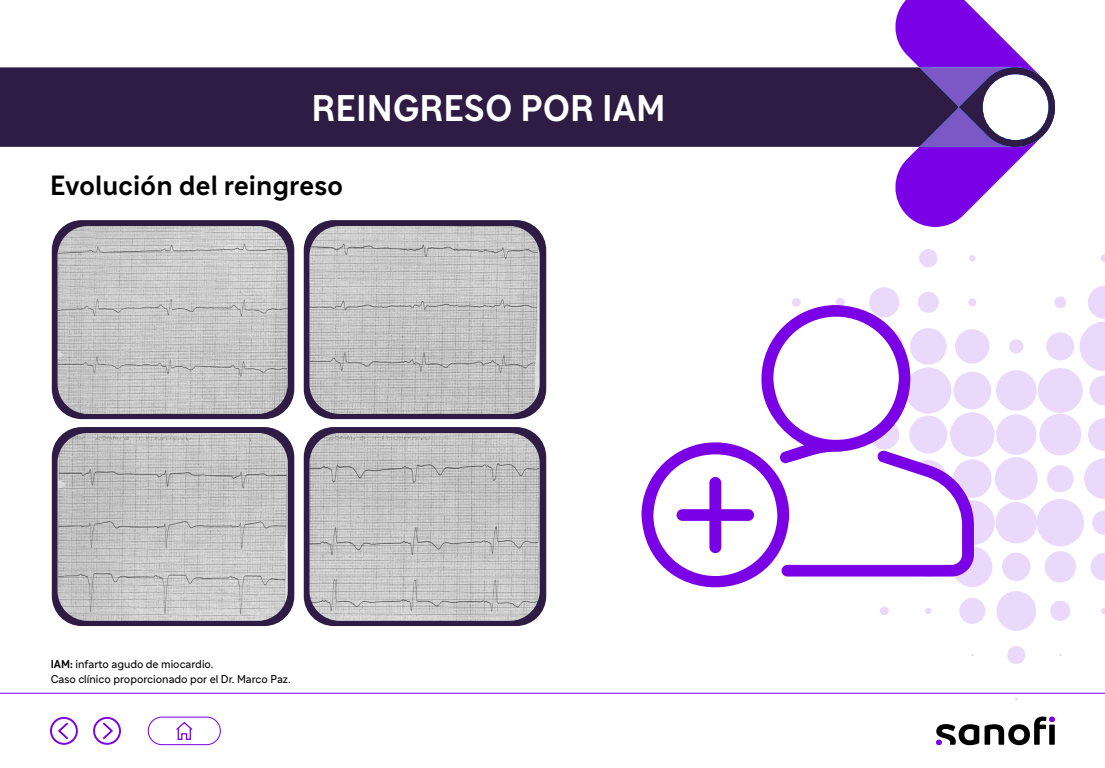
<style>
.page{position:relative;width:1105px;height:768px;background:#fff}
.page>*{position:absolute;margin:0;border:0;box-sizing:border-box;transform-origin:0 0}
.t1{font:700 36px "Sanofi Sans";color:#fff}
.t2{font:700 27px "Sanofi Sans";color:#000}
.t3{font:11px/15.2px "Sanofi Sans";color:#000}
.s1{font-weight:700}
</style>
<div class="page">
<div style="left:52px;top:220px;width:242px;height:199px;background:#2e1c44;border-radius:30px"></div>
<div style="left:52px;top:427px;width:242px;height:199px;background:#2e1c44;border-radius:30px"></div>
<div style="left:304px;top:220px;width:242px;height:199px;background:#2e1c44;border-radius:30px"></div>
<div style="left:304px;top:427px;width:242px;height:199px;background:#2e1c44;border-radius:30px"></div>
<div style="left:0;top:67px;width:892px;height:80px;background:#2e1c44"></div>
<svg style="left:892px;top:0;width:163px;height:227px"></svg>
<img style="left:1015px;top:67px;width:25px;height:9px">
<svg style="left:936px;top:724px;width:43px;height:21px"></svg>
<svg style="left:985px;top:717px;width:70px;height:28px"></svg>
<hr style="left:0;top:693px;width:1105px;height:1px;background:#7a00e6">
<div style="left:1038px;top:368px;width:45px;height:45px;background:#ebd9fb;border-radius:50%"></div>
<div style="left:1039px;top:414px;width:42px;height:42px;background:#ebd9fb;border-radius:50%"></div>
<div style="left:1047px;top:465px;width:27px;height:27px;background:#ebd9fb;border-radius:50%"></div>
<div style="left:1037px;top:499px;width:47px;height:47px;background:#ebd9fb;border-radius:50%"></div>
<div style="left:1045px;top:551px;width:31px;height:32px;background:#ebd9fb;border-radius:50%"></div>
<div style="left:1050px;top:601px;width:20px;height:20px;background:#ebd9fb;border-radius:50%"></div>
<div style="left:1046px;top:332px;width:28px;height:28px;background:#ebd9fb;border-radius:50%"></div>
<div style="left:1054px;top:296px;width:12px;height:12px;background:#ebd9fb;border-radius:50%"></div>
<div style="left:995px;top:457px;width:43px;height:43px;background:#ebd9fb;border-radius:50%"></div>
<div style="left:996px;top:414px;width:40px;height:41px;background:#ebd9fb;border-radius:50%"></div>
<div style="left:996px;top:370px;width:41px;height:41px;background:#ebd9fb;border-radius:50%"></div>
<div style="left:1009px;top:339px;width:14px;height:15px;background:#ebd9fb;border-radius:50%"></div>
<div style="left:996px;top:502px;width:41px;height:41px;background:#ebd9fb;border-radius:50%"></div>
<div style="left:1002px;top:553px;width:29px;height:28px;background:#ebd9fb;border-radius:50%"></div>
<div style="left:996px;top:591px;width:40px;height:40px;background:#ebd9fb;border-radius:50%"></div>
<div style="left:1007px;top:646px;width:18px;height:18px;background:#ebd9fb;border-radius:50%"></div>
<svg style="left:1088px;top:418px;width:17px;height:33px"></svg>
<svg style="left:1101px;top:254px;width:4px;height:8px"></svg>
<svg style="left:1080px;top:286px;width:25px;height:119px"></svg>
<svg style="left:1084px;top:458px;width:21px;height:41px"></svg>
<svg style="left:1092px;top:511px;width:13px;height:24px"></svg>
<svg style="left:1101px;top:608px;width:4px;height:6px"></svg>
<svg style="left:1090px;top:553px;width:15px;height:28px"></svg>
<div style="left:969px;top:255px;width:7px;height:6px;background:#ebd9fb;border-radius:50%"></div>
<div style="left:955px;top:329px;width:35px;height:35px;background:#ebd9fb;border-radius:50%"></div>
<div style="left:968px;top:298px;width:8px;height:8px;background:#ebd9fb;border-radius:50%"></div>
<div style="left:953px;top:372px;width:38px;height:37px;background:#ebd9fb;border-radius:50%"></div>
<div style="left:950px;top:412px;width:45px;height:45px;background:#ebd9fb;border-radius:50%"></div>
<div style="left:950px;top:500px;width:45px;height:45px;background:#ebd9fb;border-radius:50%"></div>
<div style="left:953px;top:459px;width:39px;height:39px;background:#ebd9fb;border-radius:50%"></div>
<div style="left:952px;top:547px;width:41px;height:40px;background:#ebd9fb;border-radius:50%"></div>
<div style="left:959px;top:598px;width:26px;height:26px;background:#ebd9fb;border-radius:50%"></div>
<div style="left:918px;top:292px;width:21px;height:21px;background:#ebd9fb;border-radius:50%"></div>
<svg style="left:919px;top:249px;width:19px;height:19px"></svg>
<div style="left:925px;top:608px;width:7px;height:6px;background:#ebd9fb;border-radius:50%"></div>
<div style="left:869px;top:287px;width:30px;height:30px;background:#ebd9fb;border-radius:50%"></div>
<div style="left:880px;top:606px;width:9px;height:9px;background:#ebd9fb;border-radius:50%"></div>
<div style="left:836px;top:298px;width:9px;height:9px;background:#ebd9fb;border-radius:50%"></div>
<div style="left:792px;top:298px;width:9px;height:9px;background:#ebd9fb;border-radius:50%"></div>
<svg style="left:641px;top:305px;width:333px;height:306px"></svg>
<svg style="left:93px;top:717px;width:28px;height:28px"></svg>
<div style="left:95px;top:719px;width:24px;height:24px;background:#fff;border-radius:50%"></div>
<svg style="left:103px;top:723px;width:10px;height:16px"></svg>
<svg style="left:50px;top:717px;width:28px;height:28px"></svg>
<div style="left:52px;top:719px;width:24px;height:24px;background:#fff;border-radius:50%"></div>
<svg style="left:58px;top:723px;width:10px;height:16px"></svg>
<svg style="left:176px;top:721px;width:17px;height:19px"></svg>
<div style="left:148px;top:717px;width:73px;height:28px;border:1px solid #7a00e6;border-radius:14px"></div>
<svg style="left:58px;top:226px;width:230px;height:188px;background:#c3c2c3"></svg>
<svg style="left:58px;top:433px;width:230px;height:188px;background:#c1c0c1"></svg>
<svg style="left:309px;top:226px;width:231px;height:188px;background:#bfbfc0"></svg>
<svg style="left:309px;top:433px;width:231px;height:188px;background:#bfbfc0"></svg>
<h1 class="t1" style="left:312px;top:86px;width:356px">REINGRESO POR IAM</h1>
<h2 class="t2" style="left:50px;top:168px;width:295px">Evolución del reingreso</h2>
<p class="t3" style="left:51px;top:657px;width:241px"><span class="s1">IAM:</span> infarto agudo de miocardio.<br>Caso clínico proporcionado por el Dr. Marco Paz.</p>
</div>
